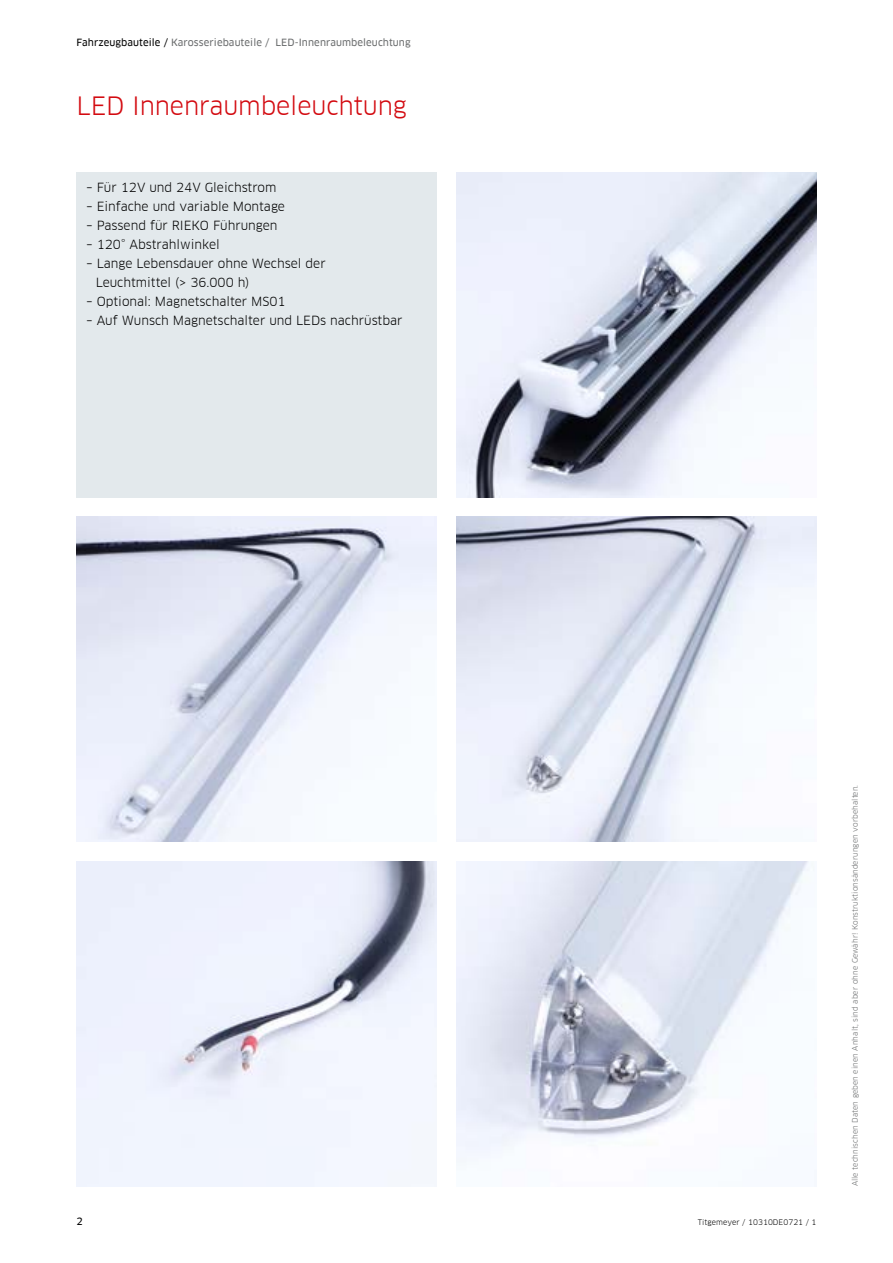
<style>
.page{position:relative;width:893px;height:1263px;background:#fff}
.page>*{position:absolute;margin:0;border:0;box-sizing:border-box;transform-origin:0 0}
.t1{font:24.75px "Clan Offc Pro";letter-spacing:-.005em;color:#d30a10}
.t2{font:12.3px/19.2px "Clan Offc Pro";color:#000}
.t3{font:9.75px "Clan Offc Pro News";letter-spacing:.01em;color:#6b6d6e}
.t4{font:9.75px "Clan Offc Pro News";color:#000}
.t5{font:7.5px "Clan Offc Pro";letter-spacing:.01em;color:#6b6d6e}
.t6{font:7.5px "Clan Offc Pro";letter-spacing:.01em;color:#000}
.s1{color:#000}
</style>
<div class="page">
<div style="left:77px;top:172px;width:360px;height:325px;background:#e3e9ec"></div>
<img style="left:456px;top:517px;width:360px;height:325px">
<img style="left:77px;top:861px;width:360px;height:325px">
<img style="left:456px;top:172px;width:360px;height:325px">
<img style="left:77px;top:517px;width:360px;height:325px">
<img style="left:456px;top:861px;width:358px;height:302px">
<p class="t3" style="left:77px;top:37px;width:336px"><span class="s1">Fahrzeugbauteile /</span> Karosseriebauteile / LED-Innenraumbeleuchtung</p>
<h1 class="t1" style="left:77px;top:91px;width:332px">LED Innenraumbeleuchtung</h1>
<p class="t2" style="left:86px;top:177px;width:192px">– Für 12V und 24V Gleichstrom</p>
<p class="t2" style="left:86px;top:196px;width:200px">– Einfache und variable Montage</p>
<p class="t2" style="left:86px;top:216px;width:193px">– Passend für RIEKO Führungen</p>
<p class="t2" style="left:86px;top:235px;width:135px">– 120° Abstrahlwinkel</p>
<p class="t2" style="left:96px;top:254px;width:232px;text-indent:-10px">– Lange Lebensdauer ohne Wechsel der<br>Leuchtmittel (&gt; 36.000 h)</p>
<p class="t2" style="left:86px;top:292px;width:201px">– Optional: Magnetschalter MS01</p>
<p class="t2" style="left:86px;top:311px;width:318px">– Auf Wunsch Magnetschalter und LEDs nachrüstbar</p>
<p class="t4" style="left:77px;top:1215px;width:8px">2</p>
<p class="t6" style="left:698px;top:1217px;width:120px">Titgemeyer / 10310DE0721 / 1</p>
<p class="t5" style="left:850px;top:1186px;width:403px;rotate:-90deg">Alle technischen Daten geben einen Anhalt, sind aber ohne Gewähr! Konstruktionsänderungen vorbehalten.</p>
</div>
